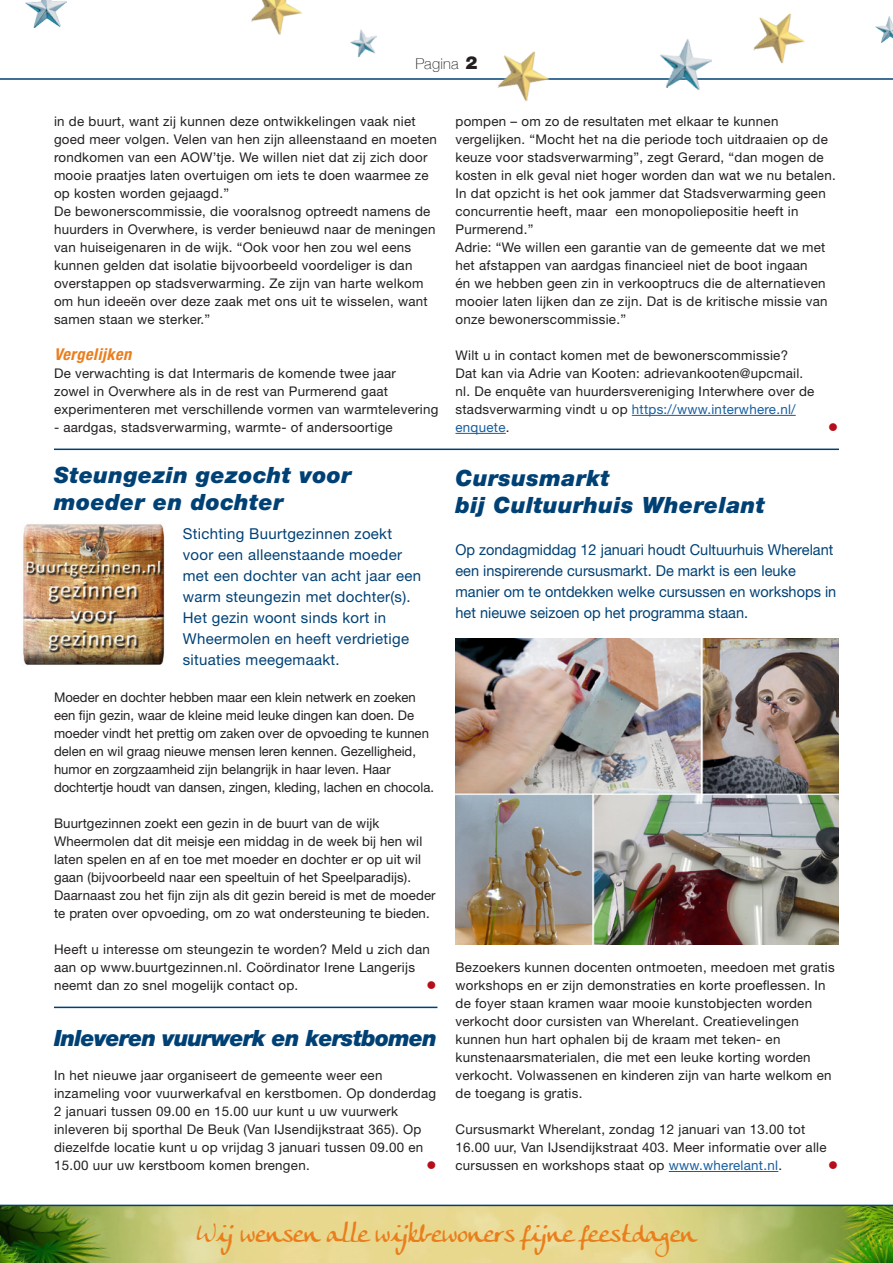
<style>
.page{position:relative;width:893px;height:1263px;background:#fff}
.page>*{position:absolute;margin:0;border:0;box-sizing:border-box;transform-origin:0 0}
.t1{font:25.35px "Anke Calligraphic FG";letter-spacing:.02em;color:#ea7e1d}
.t2{font:italic 900 22.5px/27px "Helvetica Neue";letter-spacing:.02em;color:#004175}
.t3{font:italic 900 22.5px "Helvetica Neue";letter-spacing:-.03em;color:#004175}
.t4{font:italic 700 condensed 16.35px "Helvetica Neue";letter-spacing:.03em;color:#ea7e1d}
.t5{font:15px/21px "Helvetica Neue";letter-spacing:.02em;color:#004175}
.t6{font:15px/21px "Helvetica Neue";color:#004175}
.t7{font:100 15px "Helvetica Neue";letter-spacing:.02em;color:#231f20}
.t8{font:13.35px/18px "Helvetica Neue";letter-spacing:.02em;color:#231f20}
.t9{font:13.35px/18px "Helvetica Neue";color:#231f20}
.t10{font:13.35px "Wingdings";color:#b50e1a}
.s1{font-weight:900;font-size:18px}
.s2{color:#175d9e}
</style>
<div class="page">
<img style="left:0;top:1206px;width:892px;height:57px">
<hr style="left:892px;top:1206px;width:1px;height:57px;background:#ffdc01">
<hr style="left:0;top:78px;width:893px;height:2px;background:#004175">
<hr style="left:0;top:1205px;width:893px;height:1px;background:#004175">
<img style="left:350px;top:29px;width:27px;height:29px">
<img style="left:876px;top:16px;width:17px;height:27px">
<img style="left:26px;top:0;width:40px;height:27px">
<img style="left:656px;top:39px;width:58px;height:52px">
<img style="left:251px;top:0;width:52px;height:35px">
<img style="left:488px;top:51px;width:70px;height:50px">
<img style="left:753px;top:13px;width:52px;height:51px">
<hr style="left:669px;top:1171px;width:109px;height:1px;background:#175d9e">
<img style="left:455px;top:638px;width:384px;height:306px">
<hr style="left:632px;top:415px;width:164px;height:1px;background:#175d9e">
<hr style="left:455px;top:433px;width:51px;height:1px;background:#175d9e">
<hr style="left:54px;top:1007px;width:383px;height:1px;background:#004175">
<img style="left:23px;top:524px;width:142px;height:141px">
<hr style="left:54px;top:449px;width:785px;height:1px;background:#004175">
<p class="t7" style="left:415px;top:52px;width:63px">Pagina <span class="s1">2</span></p>
<p class="t8" style="left:54px;top:112px;width:384px">in de buurt, want zij kunnen deze ontwikkelingen vaak niet goed meer volgen. Velen van hen zijn alleenstaand en moeten rondkomen van een AOW’tje. We willen niet dat zij zich door mooie praatjes laten overtuigen om iets te doen waarmee ze op kosten worden gejaagd.”<br>De bewonerscommissie, die vooralsnog optreedt namens de huurders in Overwhere, is verder benieuwd naar de meningen van huiseigenaren in de wijk. “Ook voor hen zou wel eens kunnen gelden dat isolatie bijvoorbeeld voordeliger is dan overstappen op stadsverwarming. Ze zijn van harte welkom om hun ideeën over deze zaak met ons uit te wisselen, want samen staan we sterker.”</p>
<p class="t4" style="left:54px;top:344px;width:79px">Vergelijken</p>
<p class="t8" style="left:54px;top:364px;width:386px">De verwachting is dat Intermaris de komende twee jaar<br>zowel in Overwhere als in de rest van Purmerend gaat experimenteren met verschillende vormen van warmtelevering</p>
<p class="t8" style="left:54px;top:418px;width:340px">- aardgas, stadsverwarming, warmte- of andersoortige</p>
<h2 class="t2" style="left:54px;top:461px;width:299px">Steungezin gezocht voor moeder en dochter</h2>
<p class="t5" style="left:183px;top:522px;width:240px">Stichting Buurtgezinnen zoekt voor een alleenstaande moeder met een dochter van acht jaar een warm steungezin met dochter(s).<br>Het gezin woont sinds kort in<br>Wheermolen en heeft verdrietige situaties meegemaakt.</p>
<p class="t9" style="left:54px;top:688px;width:381px">Moeder en dochter hebben maar een klein netwerk en zoeken een fijn gezin, waar de kleine meid leuke dingen kan doen. De moeder vindt het prettig om zaken over de opvoeding te kunnen delen en wil graag nieuwe mensen leren kennen. Gezelligheid, humor en zorgzaamheid zijn belangrijk in haar leven. Haar dochtertje houdt van dansen, zingen, kleding, lachen en chocola.</p>
<p class="t8" style="left:54px;top:814px;width:383px">Buurtgezinnen zoekt een gezin in de buurt van de wijk Wheermolen dat dit meisje een middag in de week bij hen wil laten spelen en af en toe met moeder en dochter er op uit wil gaan (bijvoorbeeld naar een speeltuin of het Speelparadijs).<br>Daarnaast zou het fijn zijn als dit gezin bereid is met de moeder te praten over opvoeding, om zo wat ondersteuning te bieden.</p>
<p class="t8" style="left:54px;top:940px;width:377px">Heeft u interesse om steungezin te worden? Meld u zich dan aan op www.buurtgezinnen.nl. Coördinator Irene Langerijs neemt dan zo snel mogelijk contact op.</p>
<p class="t10" style="left:427px;top:978px;width:11px">●</p>
<h2 class="t3" style="left:54px;top:1024px;width:384px">Inleveren vuurwerk en kerstbomen</h2>
<p class="t8" style="left:54px;top:1066px;width:384px">In het nieuwe jaar organiseert de gemeente weer een inzameling voor vuurwerkafval en kerstbomen. Op donderdag 2 januari tussen 09.00 en 15.00 uur kunt u uw vuurwerk inleveren bij sporthal De Beuk (Van IJsendijkstraat 365). Op diezelfde locatie kunt u op vrijdag 3 januari tussen 09.00 en 15.00 uur uw kerstboom komen brengen.</p>
<p class="t10" style="left:427px;top:1158px;width:11px">●</p>
<p class="t8" style="left:455px;top:112px;width:382px">pompen – om zo de resultaten met elkaar te kunnen vergelijken. “Mocht het na die periode toch uitdraaien op de keuze voor stadsverwarming”, zegt Gerard, “dan mogen de kosten in elk geval niet hoger worden dan wat we nu betalen.<br>In dat opzicht is het ook jammer dat Stadsverwarming geen concurrentie heeft, maar een monopoliepositie heeft in Purmerend.”<br>Adrie: “We willen een garantie van de gemeente dat we met het afstappen van aardgas financieel niet de boot ingaan<br>én we hebben geen zin in verkooptrucs die de alternatieven mooier laten lijken dan ze zijn. Dat is de kritische missie van onze bewonerscommissie.”</p>
<p class="t8" style="left:455px;top:346px;width:360px">Wilt u in contact komen met de bewonerscommissie?<br>Dat kan via Adrie van Kooten: adrievankooten@upcmail. nl. De enquête van huurdersvereniging Interwhere over de stadsverwarming vindt u op <span class="s2">https://www.interwhere.nl/ enquete</span>.</p>
<p class="t10" style="left:828px;top:420px;width:11px">●</p>
<h2 class="t2" style="left:455px;top:464px;width:311px">Cursusmarkt<br>bij Cultuurhuis Wherelant</h2>
<p class="t6" style="left:455px;top:538px;width:382px">Op zondagmiddag 12 januari houdt Cultuurhuis Wherelant een inspirerende cursusmarkt. De markt is een leuke manier om te ontdekken welke cursussen en workshops in het nieuwe seizoen op het programma staan.</p>
<p class="t8" style="left:455px;top:958px;width:381px">Bezoekers kunnen docenten ontmoeten, meedoen met gratis workshops en er zijn demonstraties en korte proeflessen. In de foyer staan kramen waar mooie kunstobjecten worden verkocht door cursisten van Wherelant. Creatievelingen kunnen hun hart ophalen bij de kraam met teken- en kunstenaarsmaterialen, die met een leuke korting worden verkocht. Volwassenen en kinderen zijn van harte welkom en de toegang is gratis.</p>
<p class="t8" style="left:455px;top:1120px;width:373px">Cursusmarkt Wherelant, zondag 12 januari van 13.00 tot<br>16.00 uur, Van IJsendijkstraat 403. Meer informatie over alle cursussen en workshops staat op <span class="s2">www.wherelant.nl</span>.</p>
<p class="t10" style="left:828px;top:1158px;width:11px">●</p>
<h1 class="t1" style="left:197px;top:1218px;width:501px">Wij wensen alle wijkbewoners fijne feestdagen</h1>
</div>
